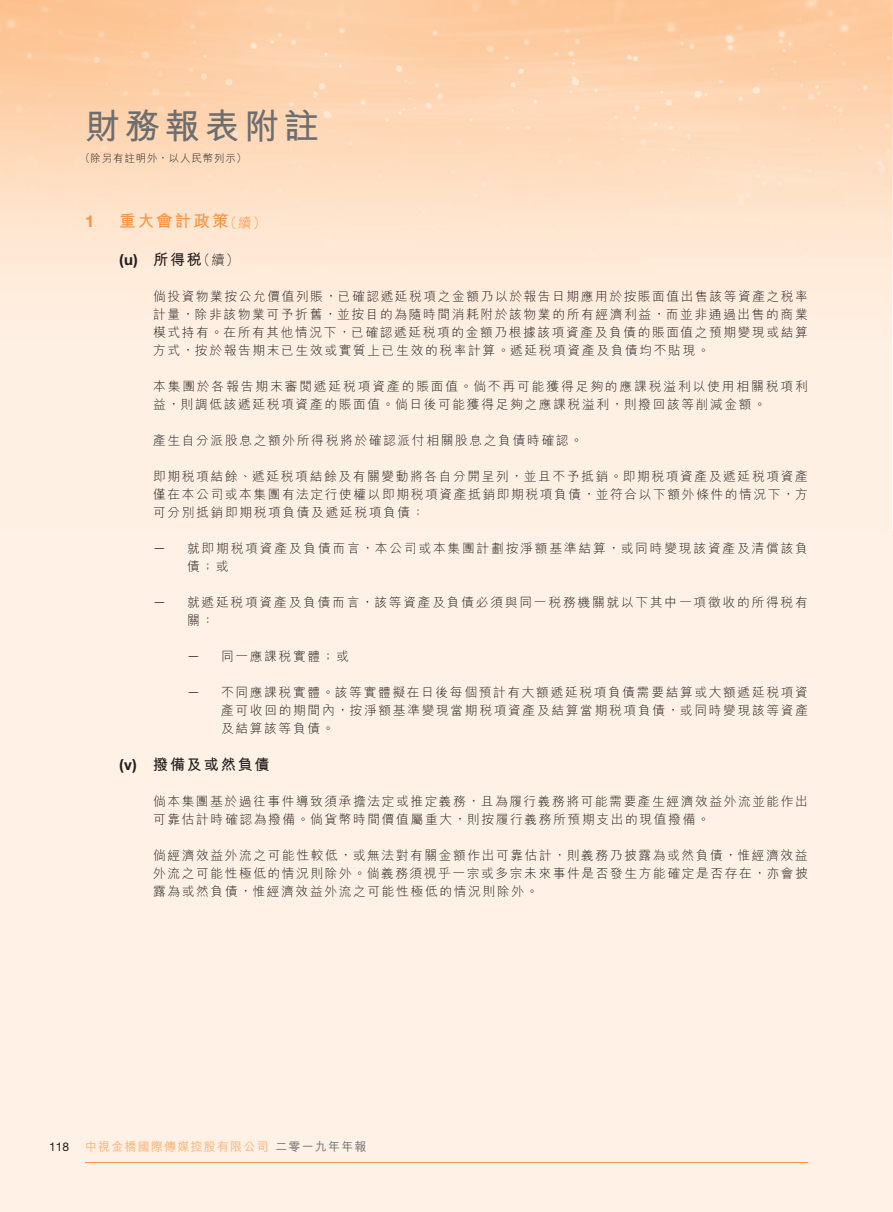
<style>
.page{position:relative;width:893px;height:1212px;background:#fff1e5}
.page>*{position:absolute;margin:0;border:0;box-sizing:border-box;transform-origin:0 0}
.t1{font:35.25px "M Hei HK Bold E Ten B5 H";letter-spacing:.13em;color:#6d6e70}
.t2{font:16.5px "M Hei HK Bold E Ten B5 H";letter-spacing:.13em;color:#f79341}
.t3{font:700 16.5px "Helvetica Neue LT Std";color:#f79341}
.t4{font:15px "M Hei HK Bold E Ten B5 H";letter-spacing:.13em;color:#231f20}
.t5{font:700 15px "Helvetica Neue LT Std";color:#231f20}
.t6{font:12.75px/18px "M Hei HK Light E Ten B5 H";letter-spacing:.13em;color:#231f20;text-align:justify}
.t7{font:12px "M Hei HK Medium E Ten B5 H";letter-spacing:.1em;color:#fab175}
.t8{font:10.5px "M Hei HK Light E Ten B5 H";letter-spacing:.08em;color:#231f20}
.s1{font-family:"M Hei HK Light E Ten B5 H";font-size:13.5px}
.s2{font-family:"M Hei HK Bold E Ten B5 H";font-weight:400}
.s3{font-family:"M Hei HK Light E Ten B5 H";font-weight:400;font-size:13.5px}
.s4{font-family:"Helvetica Neue LT Std";font-weight:300}
.s5{font-family:"Helvetica Neue LT Std";font-weight:700}
.s6{color:#6d6e70}
</style>
<div class="page">
<img style="left:0;top:0;width:892px;height:286px">
<img style="left:892px;top:0;width:1px;height:530px">
<hr style="left:85px;top:1162px;width:723px;height:1px;background:#f79341">
<h1 class="t1" style="left:85px;top:113px;width:236px">財務報表附註</h1>
<p class="t8" style="left:80px;top:155px;width:168px">（除另有註明外，以人民幣列示）</p>
<p class="t3" style="left:85px;top:216px;width:11px">1</p>
<p class="t2" style="left:119px;top:215px;width:149px">重大會計政策<span class="s1">（續）</span></p>
<p class="t5" style="left:119px;top:254px;width:122px">(u) <span class="s2">所得稅</span><span class="s3">（續）</span></p>
<p class="t6" style="left:153px;top:289px;width:656px">倘投資物業按公允價值列賬，已確認遞延稅項之金額乃以於報告日期應用於按賬面值出售該等資產之稅率計量，除非該物業可予折舊，並按目的為隨時間消耗附於該物業的所有經濟利益，而並非通過出售的商業模式持有。在所有其他情況下，已確認遞延稅項的金額乃根據該項資產及負債的賬面值之預期變現或結算方式，按於報告期末已生效或實質上已生效的稅率計算。遞延稅項資產及負債均不貼現。</p>
<p class="t6" style="left:153px;top:379px;width:656px">本集團於各報告期末審閱遞延稅項資產的賬面值。倘不再可能獲得足夠的應課稅溢利以使用相關稅項利益，則調低該遞延稅項資產的賬面值。倘日後可能獲得足夠之應課稅溢利，則撥回該等削減金額。</p>
<p class="t6" style="left:153px;top:433px;width:431px">產生自分派股息之額外所得稅將於確認派付相關股息之負債時確認。</p>
<p class="t6" style="left:153px;top:469px;width:656px">即期稅項結餘、遞延稅項結餘及有關變動將各自分開呈列，並且不予抵銷。即期稅項資產及遞延稅項資產僅在本公司或本集團有法定行使權以即期稅項資產抵銷即期稅項負債，並符合以下額外條件的情況下，方可分別抵銷即期稅項負債及遞延稅項負債：</p>
<p class="t6" style="left:187px;top:541px;width:622px;text-indent:-34px"><span class="s4">—</span> 就即期稅項資產及負債而言，本公司或本集團計劃按淨額基準結算，或同時變現該資產及清償該負債；或</p>
<p class="t6" style="left:187px;top:595px;width:622px;text-indent:-34px"><span class="s4">—</span> 就遞延稅項資產及負債而言，該等資產及負債必須與同一稅務機關就以下其中一項徵收的所得稅有關：</p>
<p class="t6" style="left:187px;top:649px;width:163px"><span class="s4">—</span> 同一應課稅實體；或</p>
<p class="t6" style="left:221px;top:685px;width:588px;text-indent:-34px"><span class="s4">—</span> 不同應課稅實體。該等實體擬在日後每個預計有大額遞延稅項負債需要結算或大額遞延稅項資產可收回的期間內，按淨額基準變現當期稅項資產及結算當期稅項負債，或同時變現該等資產及結算該等負債。</p>
<p class="t4" style="left:119px;top:759px;width:152px"><span class="s5">(v)</span> 撥備及或然負債</p>
<p class="t6" style="left:153px;top:794px;width:656px">倘本集團基於過往事件導致須承擔法定或推定義務，且為履行義務將可能需要產生經濟效益外流並能作出可靠估計時確認為撥備。倘貨幣時間價值屬重大，則按履行義務所預期支出的現值撥備。</p>
<p class="t6" style="left:153px;top:848px;width:656px">倘經濟效益外流之可能性較低，或無法對有關金額作出可靠估計，則義務乃披露為或然負債，惟經濟效益外流之可能性極低的情況則除外。倘義務須視乎一宗或多宗未來事件是否發生方能確定是否存在，亦會披露為或然負債，惟經濟效益外流之可能性極低的情況則除外。</p>
<p class="t7" style="left:85px;top:1142px;width:283px">中視金橋國際傳媒控股有限公司 <span class="s6">二零一九年年報</span></p>
</div>
